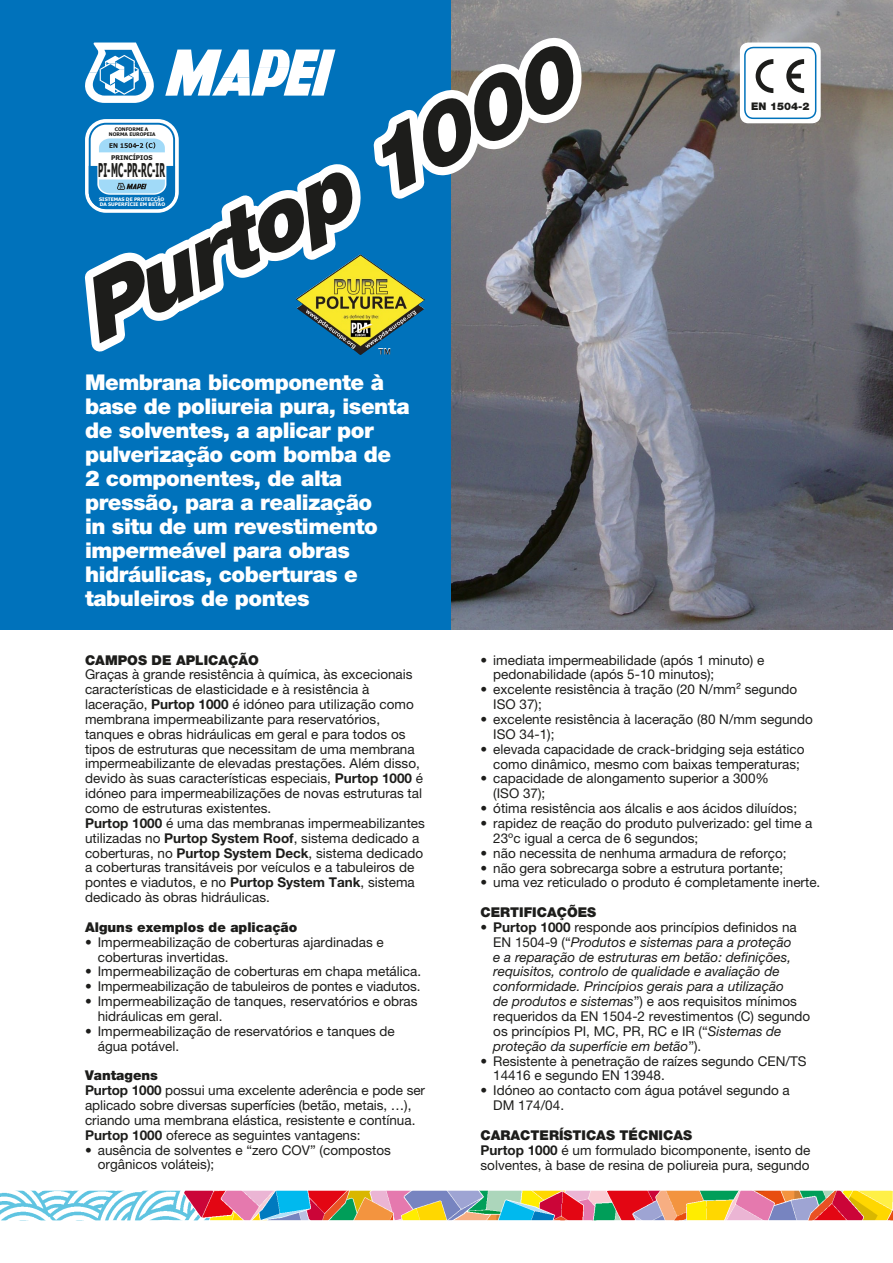
<style>
.page{position:relative;width:893px;height:1263px;background:#fff}
.page>*{position:absolute;margin:0;border:0;box-sizing:border-box;transform-origin:0 0}
.t1{font:italic 900 86.4px "Helvetica Neue LTW1 G";color:#1d1d1b}
.t2{font:900 21.75px/24px "Helvetica Neue LTW1 G";letter-spacing:-.02em;color:#fff}
.t3{font:700 19.2px "Tahoma";color:#1d1d1b;scale:.41 1}
.t4{font:13.5px/14.9px "Helvetica Neue LTW1 G";color:#1d1d1b}
.t5{font:italic 13.5px/14.9px "Helvetica Neue LTW1 G";color:#1d1d1b}
.t6{font:900 13.5px "Helvetica Neue LTW1 G";color:#1d1d1b}
.t7{font:900 10.5px "Helvetica Neue LTW1 G";color:#1d1d1b}
.t8{font:700 6.45px "Tahoma";color:#1d1d1b}
.t9{font:700 4.95px/5.2px "Tahoma";color:#1d1d1b;text-align:center}
.t10{font:700 4.8px/5.6px "Tahoma";letter-spacing:-.01em;color:#fff}
.s1{color:#fff}
.s2{font-weight:700}
.s3{font-weight:900}
.s4{font-style:normal}
.s5{font-weight:700;font-style:normal}
</style>
<div class="page">
<img style="left:451px;top:0;width:442px;height:629px">
<img style="left:0;top:1191px;width:893px;height:29px">
<div style="left:0;top:0;width:451px;height:629px;background:#0072bb"></div>
<div style="left:740px;top:43px;width:81px;height:80px;background:#fff;border-radius:9px"></div>
<div style="left:744px;top:47px;width:72px;height:72px;border:2px solid #0072bb;border-radius:9px"></div>
<svg style="left:756px;top:59px;width:17px;height:34px"></svg>
<svg style="left:786px;top:59px;width:18px;height:34px"></svg>
<svg style="left:84px;top:26px;width:515px;height:339px"></svg>
<h1 class="t1" style="left:63px;top:269px;width:544px;rotate:-27deg">Purtop 1<span class="s1">000</span></h1>
<p class="t9" style="left:109px;top:126px;width:48px">CONFORME A<br>NORMA EUROPEIA</p>
<p class="t8" style="left:111px;top:153px;width:43px">PRINCÍPIOS</p>
<p class="t10" style="left:99px;top:196px;width:67px">SISTEMAS DE PROTECÇÃO<br>DA SUPERFÍCIE EM BETÃO</p>
<h3 class="t3" style="left:98px;top:158px;width:164px">PI-MC-PR-RC-IR</h3>
<p class="t2" style="left:85px;top:370px;width:326px">Membrana bicomponente à base de poliureia pura, isenta de solventes, a aplicar por pulverização com bomba de<br>2 componentes, de alta pressão, para a realização<br>in situ de um revestimento impermeável para obras hidráulicas, coberturas e tabuleiros de pontes</p>
<p class="t7" style="left:751px;top:99px;width:60px">EN 1504-2</p>
<p class="t6" style="left:85px;top:651px;width:176px">CAMPOS DE APLICAÇÃO</p>
<p class="t4" style="left:85px;top:667px;width:341px">Graças à grande resistência à química, às excecionais características de elasticidade e à resistência à laceração, <span class="s2">Purtop 1000</span> é idóneo para utilização como membrana impermeabilizante para reservatórios, tanques e obras hidráulicas em geral e para todos os tipos de estruturas que necessitam de uma membrana impermeabilizante de elevadas prestações. Além disso, devido às suas características especiais, <span class="s2">Purtop 1000</span> é idóneo para impermeabilizações de novas estruturas tal como de estruturas existentes.<br><span class="s2">Purtop 1000</span> é uma das membranas impermeabilizantes utilizadas no <span class="s2">Purtop System Roof</span>, sistema dedicado a coberturas, no <span class="s2">Purtop System Deck</span>, sistema dedicado a coberturas transitáveis por veículos e a tabuleiros de pontes e viadutos, e no <span class="s2">Purtop System Tank</span>, sistema dedicado às obras hidráulicas.</p>
<p class="t6" style="left:85px;top:919px;width:214px">Alguns exemplos de aplicação</p>
<p class="t4" style="left:98px;top:934px;width:288px;text-indent:-13px">• Impermeabilização de coberturas ajardinadas e coberturas invertidas.</p>
<p class="t4" style="left:85px;top:964px;width:338px">• Impermeabilização de coberturas em chapa metálica.</p>
<p class="t4" style="left:85px;top:979px;width:337px">• Impermeabilização de tabuleiros de pontes e viadutos.</p>
<p class="t4" style="left:98px;top:994px;width:321px;text-indent:-13px">• Impermeabilização de tanques, reservatórios e obras hidráulicas em geral.</p>
<p class="t4" style="left:98px;top:1023px;width:299px;text-indent:-13px">• Impermeabilização de reservatórios e tanques de água potável.</p>
<p class="t4" style="left:85px;top:1068px;width:342px"><span class="s3">Vantagens<br></span><span class="s2">Purtop 1000</span> possui uma excelente aderência e pode ser aplicado sobre diversas superfícies (betão, metais, …), criando uma membrana elástica, resistente e contínua.<br><span class="s2">Purtop 1000</span> oferece as seguintes vantagens:</p>
<p class="t4" style="left:98px;top:1142px;width:295px;text-indent:-13px">• ausência de solventes e “zero COV” (compostos orgânicos voláteis);</p>
<p class="t4" style="left:493px;top:652px;width:273px;text-indent:-13px">• imediata impermeabilidade (após 1 minuto) e pedonabilidade (após 5-10 minutos);</p>
<p class="t4" style="left:493px;top:682px;width:306px;text-indent:-13px">• excelente resistência à tração (20 N/mm² segundo<br>ISO 37);</p>
<p class="t4" style="left:493px;top:712px;width:321px;text-indent:-13px">• excelente resistência à laceração (80 N/mm segundo<br>ISO 34-1);</p>
<p class="t4" style="left:480px;top:741px;width:326px;text-align:center">• elevada capacidade de crack-bridging seja estático como dinâmico, mesmo com baixas temperaturas;</p>
<p class="t4" style="left:493px;top:771px;width:277px;text-indent:-13px">• capacidade de alongamento superior a 300% (ISO 37);</p>
<p class="t4" style="left:480px;top:801px;width:318px">• ótima resistência aos álcalis e aos ácidos diluídos;</p>
<p class="t4" style="left:493px;top:816px;width:321px;text-indent:-13px">• rapidez de reação do produto pulverizado: gel time a<br>23ºc igual a cerca de 6 segundos;</p>
<p class="t4" style="left:480px;top:845px;width:308px">• não necessita de nenhuma armadura de reforço;</p>
<p class="t4" style="left:480px;top:860px;width:304px">• não gera sobrecarga sobre a estrutura portante;</p>
<p class="t4" style="left:480px;top:875px;width:341px">• uma vez reticulado o produto é completamente inerte.</p>
<p class="t6" style="left:480px;top:904px;width:117px">CERTIFICAÇÕES</p>
<p class="t5" style="left:493px;top:919px;width:319px;text-indent:-13px"><span class="s4">•</span> <span class="s5">Purtop 1000</span> <span class="s4">responde aos princípios definidos na EN 1504-9 (“</span>Produtos e sistemas para a proteção<br>e a reparação de estruturas em betão: definições, requisitos, controlo de qualidade e avaliação de conformidade. Princípios gerais para a utilização<br>de produtos e sistemas<span class="s4">”) e aos requisitos mínimos requeridos da EN 1504-2 revestimentos (C) segundo os princípios PI, MC, PR, RC e IR (“</span>Sistemas de proteção da superfície em betão<span class="s4">”).</span></p>
<p class="t4" style="left:493px;top:1053px;width:315px;text-indent:-13px">• Resistente à penetração de raízes segundo CEN/TS<br>14416 e segundo EN 13948.</p>
<p class="t4" style="left:493px;top:1083px;width:298px;text-indent:-13px">• Idóneo ao contacto com água potável segundo a<br>DM 174/04.</p>
<p class="t4" style="left:480px;top:1127px;width:331px"><span class="s3">CARACTERÍSTICAS TÉCNICAS<br></span><span class="s2">Purtop 1000</span> é um formulado bicomponente, isento de solventes, à base de resina de poliureia pura, segundo</p>
</div>
